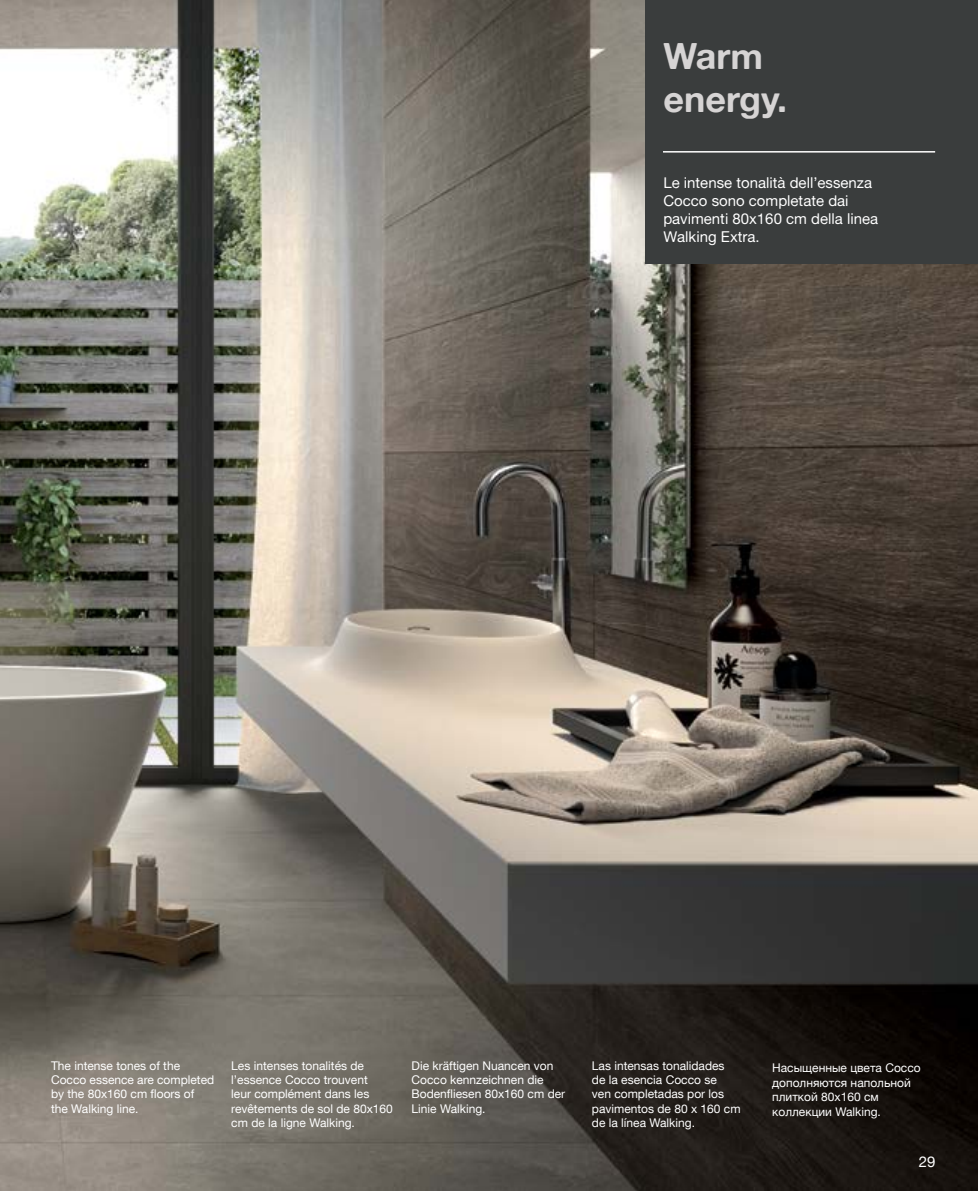
<style>
.page{position:relative;width:978px;height:1191px;background:#fff}
.page>*{position:absolute;margin:0;border:0;box-sizing:border-box;transform-origin:0 0}
.t1{font:36px/43.2px "Alte Haas Grotesk Bold";color:#d6d4d4}
.t2{font:15px/18px "Alte Haas Grotesk";color:#fff}
.t3{font:15px "Helvetica Neue LT Com";color:#fff}
.t4{font:12px/14.4px "Helvetica Neue LT Com";color:#fff}
.t5{font:12px/14.4px "Helvetica Neue";color:#fff}
</style>
<div class="page">
<img style="left:0;top:0;width:978px;height:1191px">
<div style="left:645px;top:0;width:333px;height:264px;background:#3a3d3d"></div>
<hr style="left:663px;top:151px;width:272px;height:2px;background:#fff">
<h1 class="t1" style="left:663px;top:33px;width:125px">Warm energy.</h1>
<p class="t2" style="left:663px;top:174px;width:216px">Le intense tonalità dell’essenza<br>Cocco sono completate dai pavimenti 80x160 cm della linea<br>Walking Extra.</p>
<p class="t4" style="left:51px;top:1057px;width:165px">The intense tones of the<br>Cocco essence are completed by the 80x160 cm floors of<br>the Walking line.</p>
<p class="t4" style="left:231px;top:1057px;width:163px">Les intenses tonalités de l’essence Cocco trouvent<br>leur complément dans les revêtements de sol de 80x160 cm de la ligne Walking.</p>
<p class="t4" style="left:412px;top:1057px;width:155px">Die kräftigen Nuancen von<br>Cocco kennzeichnen die<br>Bodenfliesen 80x160 cm der<br>Linie Walking.</p>
<p class="t4" style="left:592px;top:1057px;width:150px">Las intensas tonalidades de la esencia Cocco se<br>ven completadas por los pavimentos de 80 x 160 cm de la línea Walking.</p>
<p class="t5" style="left:772px;top:1061px;width:150px">Насыщенные цвета Cocco дополняются напольной плиткой 80x160 см коллекции Walking.</p>
<p class="t3" style="left:919px;top:1152px;width:18px">29</p>
</div>
